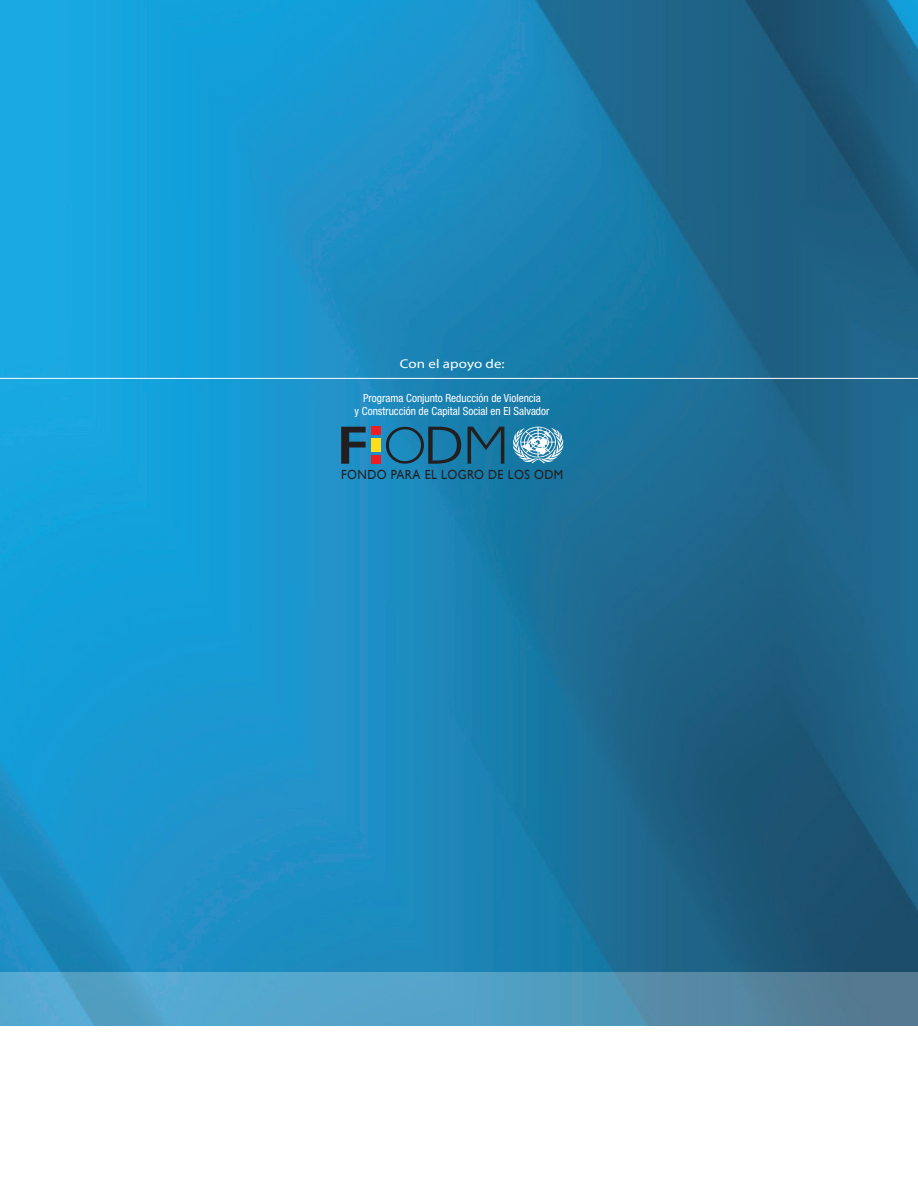
<style>
.page{position:relative;width:918px;height:1188px;background:#fff}
.page>*{position:absolute;margin:0;border:0;box-sizing:border-box;transform-origin:0 0}
.t1{font:13.2px "Gill Sans";letter-spacing:.035em;color:#231f20;scale:.91 1}
.t2{font:12.75px "Myriad Pro";letter-spacing:.005em;color:#fff;scale:1.18 1}
.t3{font:condensed 11.25px/13.5px "Helvetica Neue";color:#fff;text-align:center}
</style>
<div class="page">
<img style="left:0;top:0;width:918px;height:972px">
<svg style="left:468px;top:427px;width:36px;height:37px"></svg>
<svg style="left:341px;top:427px;width:25px;height:37px"></svg>
<div style="left:372px;top:438px;width:9px;height:14px;background:#ffdd17"></div>
<div style="left:372px;top:427px;width:9px;height:8px;background:#ee1d23"></div>
<div style="left:372px;top:455px;width:9px;height:8px;background:#ee1d23"></div>
<svg style="left:513px;top:427px;width:51px;height:36px;background:#78b0c9"></svg>
<svg style="left:386px;top:427px;width:75px;height:37px;background:#1d6a90"></svg>
<svg style="left:0;top:972px;width:918px;height:54px;background:#5398ba"></svg>
<hr style="left:0;top:378px;width:918px;height:1px;background:#fff">
<p class="t2" style="left:400px;top:356px;width:90px">Con el apoyo de:</p>
<p class="t3" style="left:355px;top:391px;width:196px">Programa Conjunto Reducción de Violencia<br>y Construcción de Capital Social en El Salvador</p>
<p class="t1" style="left:341px;top:467px;width:245px">FONDO PARA EL LOGRO DE LOS ODM</p>
</div>
